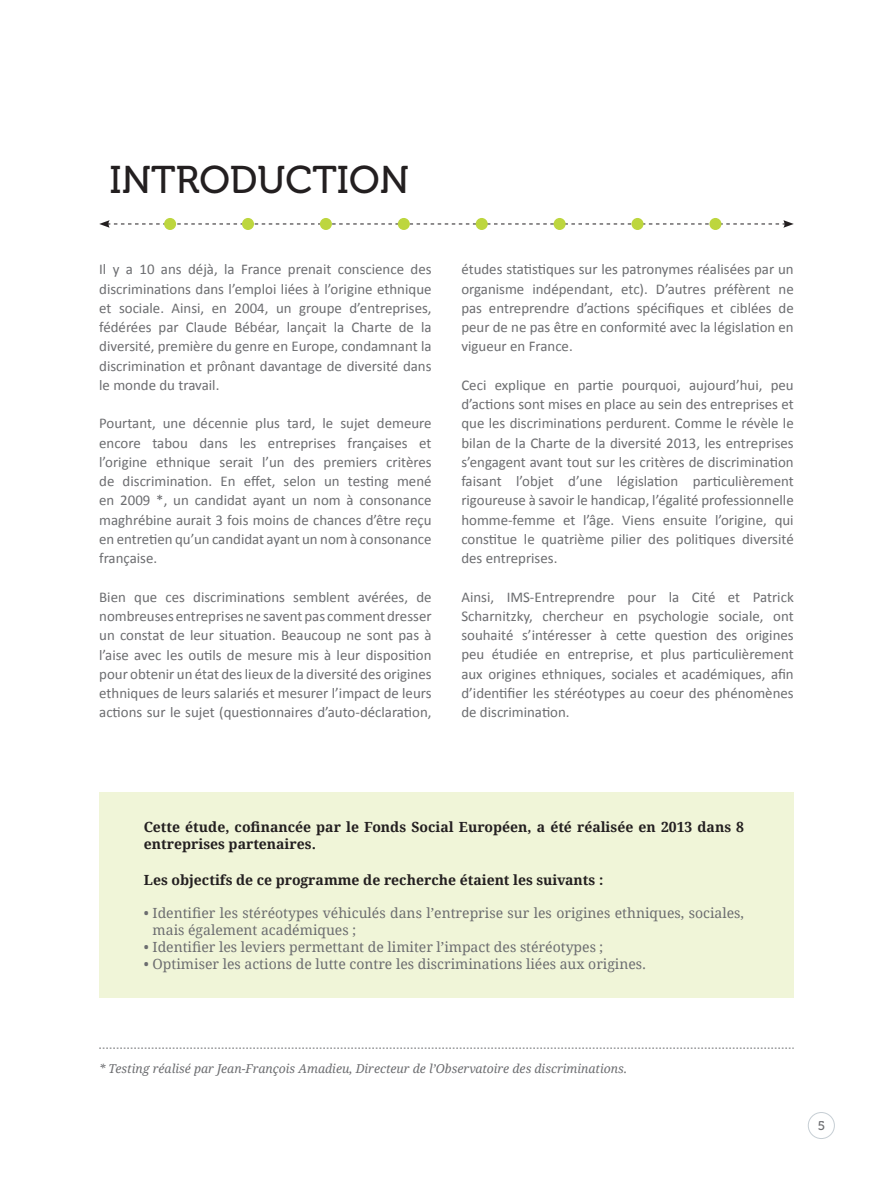
<style>
.page{position:relative;width:893px;height:1191px;background:#fff}
.page>*{position:absolute;margin:0;border:0;box-sizing:border-box;transform-origin:0 0}
.t1{font:38.5px "Museo 500";color:#231f20}
.t2{font:14.88px/19.2px "Calibri";color:#6c6d70;text-align:justify}
.t3{font:14px/16.8px "Droid Serif";color:#6c6d70}
.t4{font:700 14px/16.8px "Droid Serif";color:#231f20}
.t5{font:12.6px "Museo 500";color:#6c6d70}
.t6{font:italic 12.25px "Droid Serif";color:#6c6d70}
</style>
<div class="page">
<div style="left:808px;top:1112px;width:27px;height:27px;border:1px solid #c6ced4;border-radius:50%"></div>
<svg style="left:99px;top:1047px;width:695px;height:1px"></svg>
<svg style="left:99px;top:220px;width:695px;height:8px"></svg>
<div style="left:320px;top:218px;width:12px;height:12px;background:#bdd63e;border-radius:50%"></div>
<div style="left:164px;top:218px;width:12px;height:12px;background:#bdd63e;border-radius:50%"></div>
<div style="left:398px;top:218px;width:12px;height:12px;background:#bdd63e;border-radius:50%"></div>
<div style="left:554px;top:218px;width:12px;height:12px;background:#bdd63e;border-radius:50%"></div>
<div style="left:242px;top:218px;width:12px;height:12px;background:#bdd63e;border-radius:50%"></div>
<div style="left:476px;top:218px;width:12px;height:12px;background:#bdd63e;border-radius:50%"></div>
<div style="left:631px;top:218px;width:13px;height:12px;background:#bdd63e;border-radius:50%"></div>
<div style="left:709px;top:218px;width:12px;height:12px;background:#bdd63e;border-radius:50%"></div>
<div style="left:99px;top:792px;width:695px;height:205px;background:#f0f5d8"></div>
<h1 class="t1" style="left:110px;top:158px;width:301px">INTRODUCTION</h1>
<p class="t2" style="left:99px;top:260px;width:334px">Il y a 10 ans déjà, la France prenait conscience des discriminations dans l’emploi liées à l’origine ethnique et sociale. Ainsi, en 2004, un groupe d’entreprises, fédérées par Claude Bébéar, lançait la Charte de la diversité, première du genre en Europe, condamnant la discrimination et prônant davantage de diversité dans le monde du travail.</p>
<p class="t2" style="left:99px;top:414px;width:334px">Pourtant, une décennie plus tard, le sujet demeure encore tabou dans les entreprises françaises et l’origine ethnique serait l’un des premiers critères de discrimination. En effet, selon un testing mené en 2009 *, un candidat ayant un nom à consonance maghrébine aurait 3 fois moins de chances d’être reçu en entretien qu’un candidat ayant un nom à consonance française.</p>
<p class="t2" style="left:99px;top:587px;width:334px">Bien que ces discriminations semblent avérées, de nombreuses entreprises ne savent pas comment dresser un constat de leur situation. Beaucoup ne sont pas à l’aise avec les outils de mesure mis à leur disposition pour obtenir un état des lieux de la diversité des origines ethniques de leurs salariés et mesurer l’impact de leurs actions sur le sujet (questionnaires d’auto-déclaration,</p>
<p class="t2" style="left:461px;top:260px;width:334px">études statistiques sur les patronymes réalisées par un organisme indépendant, etc). D’autres préfèrent ne pas entreprendre d’actions spécifiques et ciblées de peur de ne pas être en conformité avec la législation en vigueur en France.</p>
<p class="t2" style="left:461px;top:375px;width:334px">Ceci explique en partie pourquoi, aujourd’hui, peu d’actions sont mises en place au sein des entreprises et que les discriminations perdurent. Comme le révèle le bilan de la Charte de la diversité 2013, les entreprises s’engagent avant tout sur les critères de discrimination faisant l’objet d’une législation particulièrement rigoureuse à savoir le handicap, l’égalité professionnelle homme-femme et l’âge. Viens ensuite l’origine, qui constitue le quatrième pilier des politiques diversité des entreprises.</p>
<p class="t2" style="left:461px;top:587px;width:334px">Ainsi, IMS-Entreprendre pour la Cité et Patrick Scharnitzky, chercheur en psychologie sociale, ont souhaité s’intéresser à cette question des origines peu étudiée en entreprise, et plus particulièrement aux origines ethniques, sociales et académiques, afin d’identifier les stéréotypes au coeur des phénomènes de discrimination.</p>
<p class="t4" style="left:144px;top:818px;width:602px">Cette étude, cofinancée par le Fonds Social Européen, a été réalisée en 2013 dans 8 entreprises partenaires.</p>
<p class="t4" style="left:144px;top:871px;width:461px">Les objectifs de ce programme de recherche étaient les suivants :</p>
<p class="t3" style="left:153px;top:905px;width:593px;text-indent:-9px">• Identifier les stéréotypes véhiculés dans l’entreprise sur les origines ethniques, sociales, mais également académiques ;</p>
<p class="t3" style="left:144px;top:938px;width:461px">• Identifier les leviers permettant de limiter l’impact des stéréotypes ;</p>
<p class="t3" style="left:144px;top:955px;width:504px">• Optimiser les actions de lutte contre les discriminations liées aux origines.</p>
<p class="t6" style="left:99px;top:1060px;width:530px">* Testing réalisé par Jean-François Amadieu, Directeur de l’Observatoire des discriminations.</p>
<p class="t5" style="left:818px;top:1118px;width:9px">5</p>
</div>
